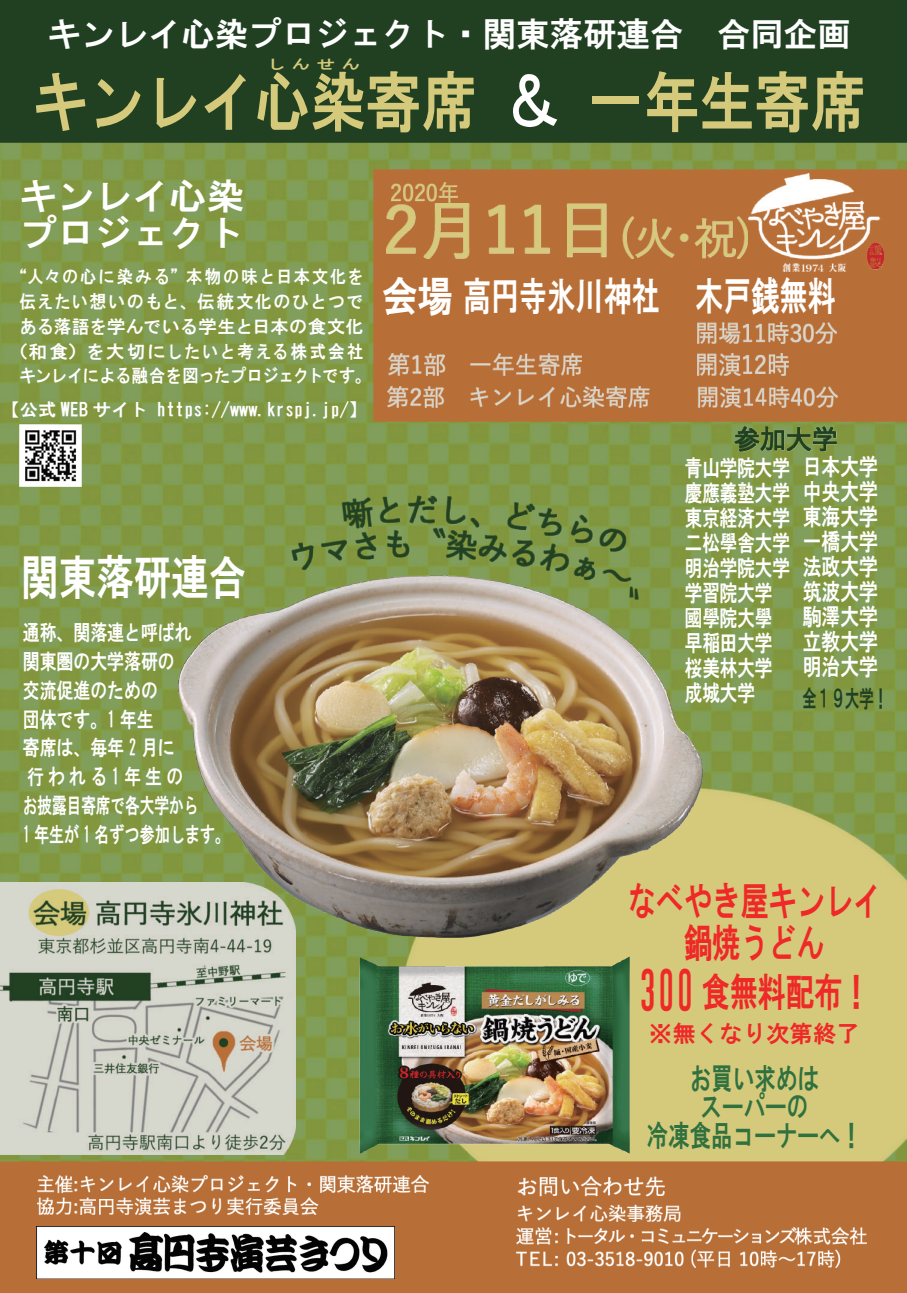
<style>
.page{position:relative;width:907px;height:1293px;background:#fff}
.page>*{position:absolute;margin:0;border:0;box-sizing:border-box;transform-origin:0 0}
.t1{font:65.62px "HG Gothic E";color:#d5ca7c;scale:.85 1}
.t2{font:47px "HG Gothic E";color:#fff;scale:.8 1}
.t3{font:39.38px/42.5px "HG Gothic E";color:#ee2928;text-align:center;scale:.71 1}
.t4{font:39.38px "HG Gothic E";color:#fff;scale:.71 1}
.t5{font:36.38px/37.5px "HG Gothic E";color:#fff}
.t6{font:33.5px "HG Gothic E";color:#fff}
.t7{font:29.38px/28.8px "HG Gothic E";color:#30713f;text-align:center;scale:.74 1}
.t8{font:23.5px/25px "HG Gothic E";color:#fff;text-align:justify;scale:.8 1}
.t9{font:23.5px "HG Gothic E";color:#ee2928}
.t10{font:23.5px "HG Gothic E";color:#214022;scale:.61 1}
.t11{font:22.5px/25px "HG Gothic E";color:#fff;scale:.78 1}
.t12{font:21.12px/28.8px "HG Gothic E";color:#fff;scale:.8 1}
.t13{font:18px/24.8px "HG Gothic E";letter-spacing:.05em;color:#fff;text-align:center;scale:.9 1}
.t14{font:18px "HG Gothic E";color:#fff}
.t15{font:13.75px "HG Gothic E";color:#d5ca7c;scale:1.34 1}
.s1{color:#fff}
.s2{font-size:41.38px}
.s3{font-size:52.5px}
</style>
<div class="page">
<img style="left:0;top:143px;width:906px;height:1018px">
<img style="left:400px;top:787px;width:506px;height:374px">
<div style="left:0;top:1161px;width:906px;height:131px;background:#b86f37"></div>
<div style="left:0;top:0;width:906px;height:143px;background:#214022"></div>
<img style="left:36px;top:1225px;width:358px;height:52px">
<div style="left:373px;top:169px;width:533px;height:252px;background:#b86f37"></div>
<img style="left:387px;top:203px;width:360px;height:55px">
<img style="left:178px;top:575px;width:524px;height:362px">
<img style="left:359px;top:956px;width:270px;height:197px">
<img style="left:748px;top:174px;width:135px;height:98px">
<img style="left:19px;top:424px;width:63px;height:62px">
<img style="left:516px;top:1176px;width:350px;height:91px">
<img style="left:38px;top:1174px;width:390px;height:40px">
<img style="left:697px;top:322px;width:139px;height:21px">
<img style="left:388px;top:354px;width:193px;height:21px">
<img style="left:388px;top:386px;width:449px;height:22px">
<img style="left:391px;top:182px;width:67px;height:20px">
<img style="left:697px;top:354px;width:91px;height:21px">
<img style="left:291px;top:495px;width:347px;height:104px">
<img style="left:0;top:882px;width:295px;height:272px">
<img style="left:734px;top:426px;width:102px;height:25px">
<h3 class="t6" style="left:47px;top:17px;width:804px">キンレイ心染プロジェクト・関東落研連合　合同企画</h3>
<p class="t15" style="left:267px;top:57px;width:71px">しんせん</p>
<h1 class="t1" style="left:32px;top:68px;width:981px">キンレイ心染寄席 <span class="s1">＆</span> 一年生寄席</h1>
<h3 class="t5" style="left:19px;top:177px;width:226px">キンレイ心染プロジェクト</h3>
<p class="t13" style="left:10px;top:264px;width:403px">“人々の心に染みる”本物の味と日本文化を伝えたい想いのもと、伝統文化のひとつである落語を学んでいる学生と日本の食文化（和食）を大切にしたいと考える株式会社キンレイによる融合を図ったプロジェクトです。</p>
<p class="t14" style="left:1px;top:400px;width:367px">【公式 WEB サイト https://www.krspj.jp/】</p>
<h2 class="t2" style="left:21px;top:553px;width:283px">関東落研連合</h2>
<p class="t12" style="left:23px;top:618px;width:261px">通称、関落連と呼ばれ<br>関東圏の大学落研の<br>交流促進のための<br>団体です。1 年生<br>寄席は、毎年 2 月に<br>行われる1年生の<br>お披露目寄席で各大学から<br>1 年生が 1 名ずつ参加します。</p>
<h3 class="t4" style="left:382px;top:276px;width:640px"><span class="s2">会場</span>高円寺氷川神社 木戸銭無料</h3>
<p class="t11" style="left:684px;top:455px;width:136px">青山学院大学慶應義塾大学東京経済大学二松學舎大学明治学院大学学習院大学國學院大學早稲田大学桜美林大学成城大学</p>
<h3 class="t8" style="left:802px;top:454px;width:95px">日本大学中央大学東海大学一橋大学法政大学筑波大学駒澤大学立教大学明治大学</h3>
<h3 class="t10" style="left:802px;top:686px;width:142px">全１９大学！</h3>
<h3 class="t3" style="left:627px;top:878px;width:358px">なべやき屋キンレイ鍋焼うどん</h3>
<h3 class="t3" style="left:638px;top:969px;width:328px"><span class="s3">300</span> 食無料配布！</h3>
<h3 class="t9" style="left:648px;top:1021px;width:212px">※無くなり次第終了</h3>
<h3 class="t7" style="left:646px;top:1063px;width:293px">お買い求めは<br>スーパーの<br>冷凍食品コーナーへ！</h3>
</div>
